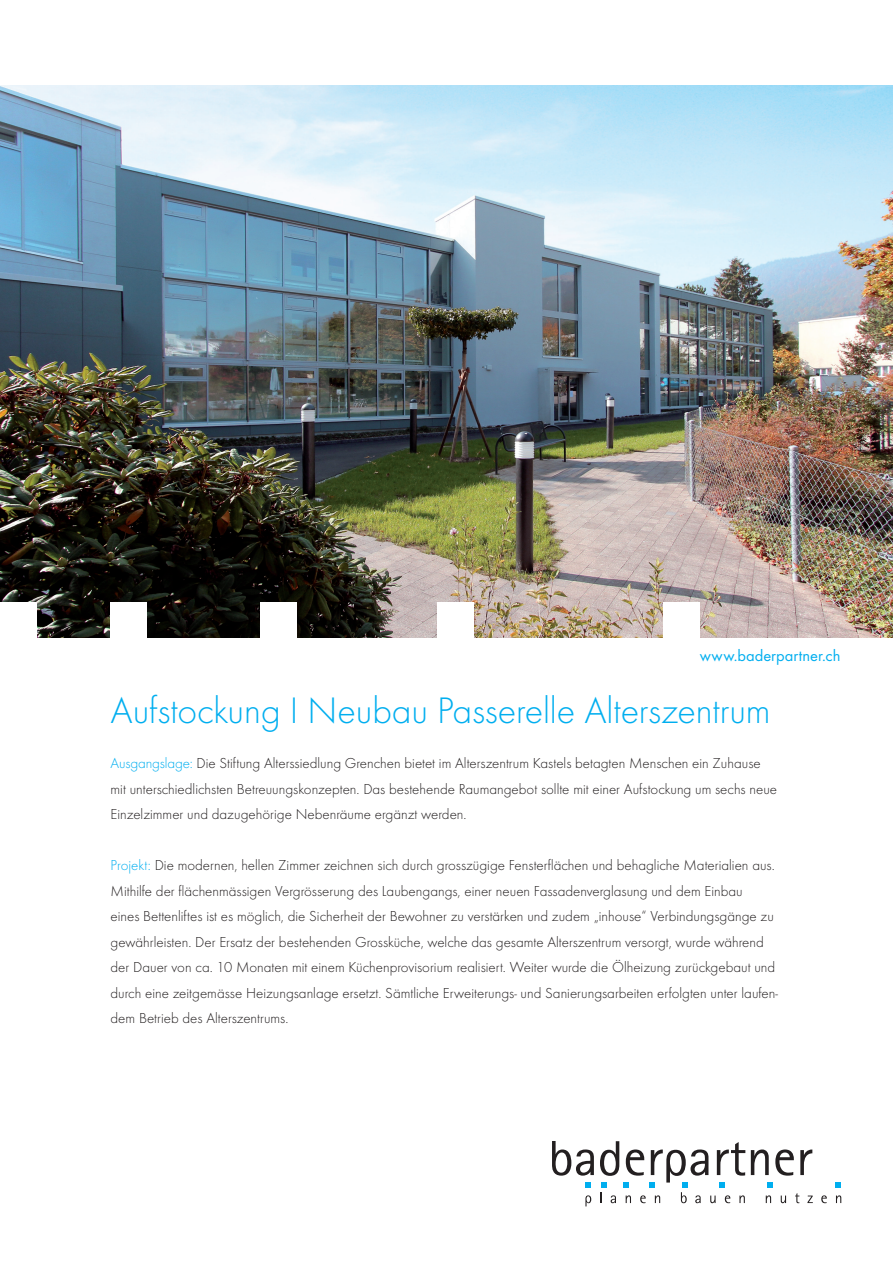
<style>
.page{position:relative;width:893px;height:1263px;background:#fff}
.page>*{position:absolute;margin:0;border:0;box-sizing:border-box;transform-origin:0 0}
.t1{font:300 38.25px "Futura TOT";letter-spacing:-.005em;color:#00aeef}
.t2{font:16.5px "Futura TOT Boo";color:#00aeef}
.t3{font:300 15px/25.5px "Futura TOT";color:#231f20}
.s1{color:#00aeef}
</style>
<div class="page">
<img style="left:0;top:85px;width:893px;height:553px">
<div style="left:111px;top:602px;width:36px;height:41px;background:#fff"></div>
<div style="left:260px;top:602px;width:37px;height:41px;background:#fff"></div>
<div style="left:0;top:602px;width:37px;height:41px;background:#fff"></div>
<div style="left:437px;top:602px;width:37px;height:41px;background:#fff"></div>
<div style="left:663px;top:602px;width:37px;height:41px;background:#fff"></div>
<svg style="left:586px;top:1182px;width:5px;height:6px"></svg>
<svg style="left:767px;top:1182px;width:6px;height:6px"></svg>
<svg style="left:835px;top:1182px;width:6px;height:6px"></svg>
<svg style="left:766px;top:1195px;width:5px;height:8px"></svg>
<svg style="left:781px;top:1195px;width:5px;height:8px"></svg>
<svg style="left:795px;top:1193px;width:4px;height:10px"></svg>
<svg style="left:807px;top:1195px;width:6px;height:8px"></svg>
<svg style="left:821px;top:1195px;width:6px;height:8px"></svg>
<svg style="left:836px;top:1195px;width:5px;height:8px"></svg>
<svg style="left:552px;top:1141px;width:42px;height:34px"></svg>
<svg style="left:751px;top:1149px;width:18px;height:26px"></svg>
<svg style="left:775px;top:1149px;width:19px;height:26px"></svg>
<svg style="left:800px;top:1149px;width:12px;height:26px"></svg>
<svg style="left:600px;top:1141px;width:145px;height:62px"></svg>
<svg style="left:585px;top:1195px;width:6px;height:11px"></svg>
<p class="t2" style="left:700px;top:645px;width:142px">www.baderpartner.ch</p>
<h1 class="t1" style="left:111px;top:689px;width:662px">Aufstockung I Neubau Passerelle Alterszentrum</h1>
<p class="t3" style="left:111px;top:751px;width:668px"><span class="s1">Ausgangslage:</span> Die Stiftung Alterssiedlung Grenchen bietet im Alterszentrum Kastels betagten Menschen ein Zuhause mit unterschiedlichsten Betreuungskonzepten. Das bestehende Raumangebot sollte mit einer Aufstockung um sechs neue<br>Einzelzimmer und dazugehörige Nebenräume ergänzt werden.</p>
<p class="t3" style="left:111px;top:853px;width:669px"><span class="s1">Projekt:</span> Die modernen, hellen Zimmer zeichnen sich durch grosszügige Fensterflächen und behagliche Materialien aus.<br>Mithilfe der flächenmässigen Vergrösserung des Laubengangs, einer neuen Fassadenverglasung und dem Einbau<br>eines Bettenliftes ist es möglich, die Sicherheit der Bewohner zu verstärken und zudem „inhouse“ Verbindungsgänge zu gewährleisten. Der Ersatz der bestehenden Grossküche, welche das gesamte Alterszentrum versorgt, wurde während der Dauer von ca. 10 Monaten mit einem Küchenprovisorium realisiert. Weiter wurde die Ölheizung zurückgebaut und durch eine zeitgemässe Heizungsanlage ersetzt. Sämtliche Erweiterungs- und Sanierungsarbeiten erfolgten unter laufen&shy;dem Betrieb des Alterszentrums.</p>
</div>
